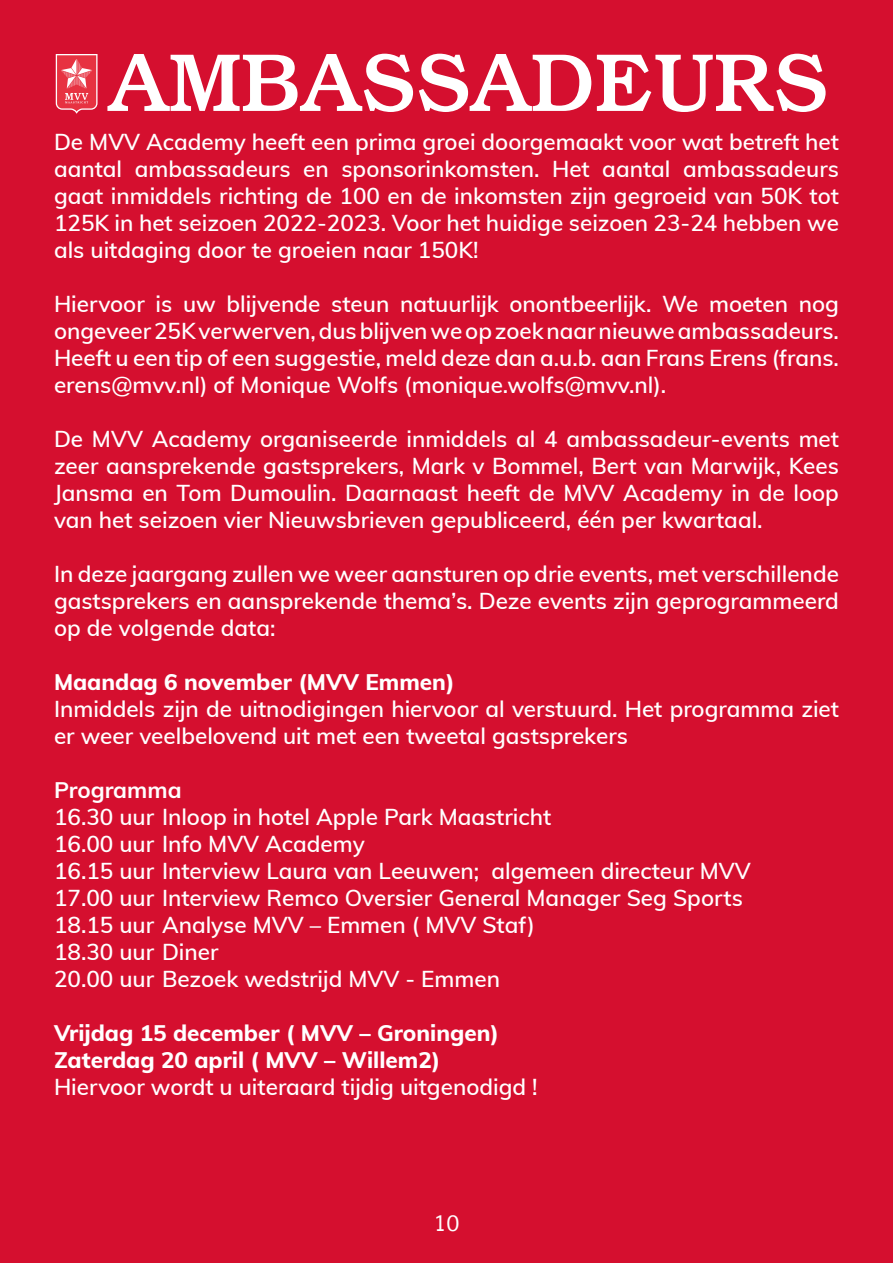
<style>
.page{position:relative;width:893px;height:1263px;background:#d50f2f}
.page>*{position:absolute;margin:0;border:0;box-sizing:border-box;transform-origin:0 0}
.t1{font:500 82.5px "Bookman Std";color:#fff}
.t2{font:600 22.5px/27px "Muli";color:#fff;text-align:justify}
.t3{font:800 22.5px/27px "Muli";color:#fff}
.t4{font:700 22.5px "Muli";color:#fff}
.t5{font:22.5px "Muli";color:#fff}
</style>
<div class="page">
<svg style="left:56px;top:54px;width:42px;height:60px;background:#ea5c69"></svg>
<h1 class="t1" style="left:109px;top:34px;width:721px">AMBASSADEURS</h1>
<p class="t2" style="left:54px;top:127px;width:786px">De MVV Academy heeft een prima groei doorgemaakt voor wat betreft het aantal ambassadeurs en sponsorinkomsten. Het aantal ambassadeurs gaat inmiddels richting de 100 en de inkomsten zijn gegroeid van 50K tot 125K in het seizoen 2022-2023. Voor het huidige seizoen 23-24 hebben we als uitdaging door te groeien naar 150K!</p>
<p class="t2" style="left:54px;top:289px;width:786px">Hiervoor is uw blijvende steun natuurlijk onontbeerlijk. We moeten nog ongeveer 25K verwerven, dus blijven we op zoek naar nieuwe ambassadeurs.<br>Heeft u een tip of een suggestie, meld deze dan a.u.b. aan Frans Erens (frans. erens@mvv.nl) of Monique Wolfs (monique.wolfs@mvv.nl).</p>
<p class="t2" style="left:54px;top:424px;width:786px">De MVV Academy organiseerde inmiddels al 4 ambassadeur-events met zeer aansprekende gastsprekers, Mark v Bommel, Bert van Marwijk, Kees Jansma en Tom Dumoulin. Daarnaast heeft de MVV Academy in de loop van het seizoen vier Nieuwsbrieven gepubliceerd, één per kwartaal.</p>
<p class="t2" style="left:54px;top:559px;width:786px">In deze jaargang zullen we weer aansturen op drie events, met verschillende gastsprekers en aansprekende thema’s. Deze events zijn geprogrammeerd op de volgende data:</p>
<p class="t3" style="left:54px;top:668px;width:402px">Maandag 6 november (MVV Emmen)</p>
<p class="t2" style="left:54px;top:694px;width:786px">Inmiddels zijn de uitnodigingen hiervoor al verstuurd. Het programma ziet er weer veelbelovend uit met een tweetal gastsprekers</p>
<p class="t4" style="left:54px;top:774px;width:129px">Programma</p>
<p class="t2" style="left:54px;top:802px;width:698px;text-align:left">16.30 uur Inloop in hotel Apple Park Maastricht<br>16.00 uur Info MVV Academy<br>16.15 uur Interview Laura van Leeuwen; algemeen directeur MVV 17.00 uur Interview Remco Oversier General Manager Seg Sports 18.15 uur Analyse MVV – Emmen ( MVV Staf)<br>18.30 uur Diner<br>20.00 uur Bezoek wedstrijd MVV - Emmen</p>
<p class="t3" style="left:54px;top:1019px;width:447px">Vrijdag 15 december ( MVV – Groningen)<br>Zaterdag 20 april ( MVV – Willem2)</p>
<p class="t2" style="left:54px;top:1072px;width:485px">Hiervoor wordt u uiteraard tijdig uitgenodigd !</p>
<p class="t5" style="left:433px;top:1209px;width:28px">10</p>
</div>
